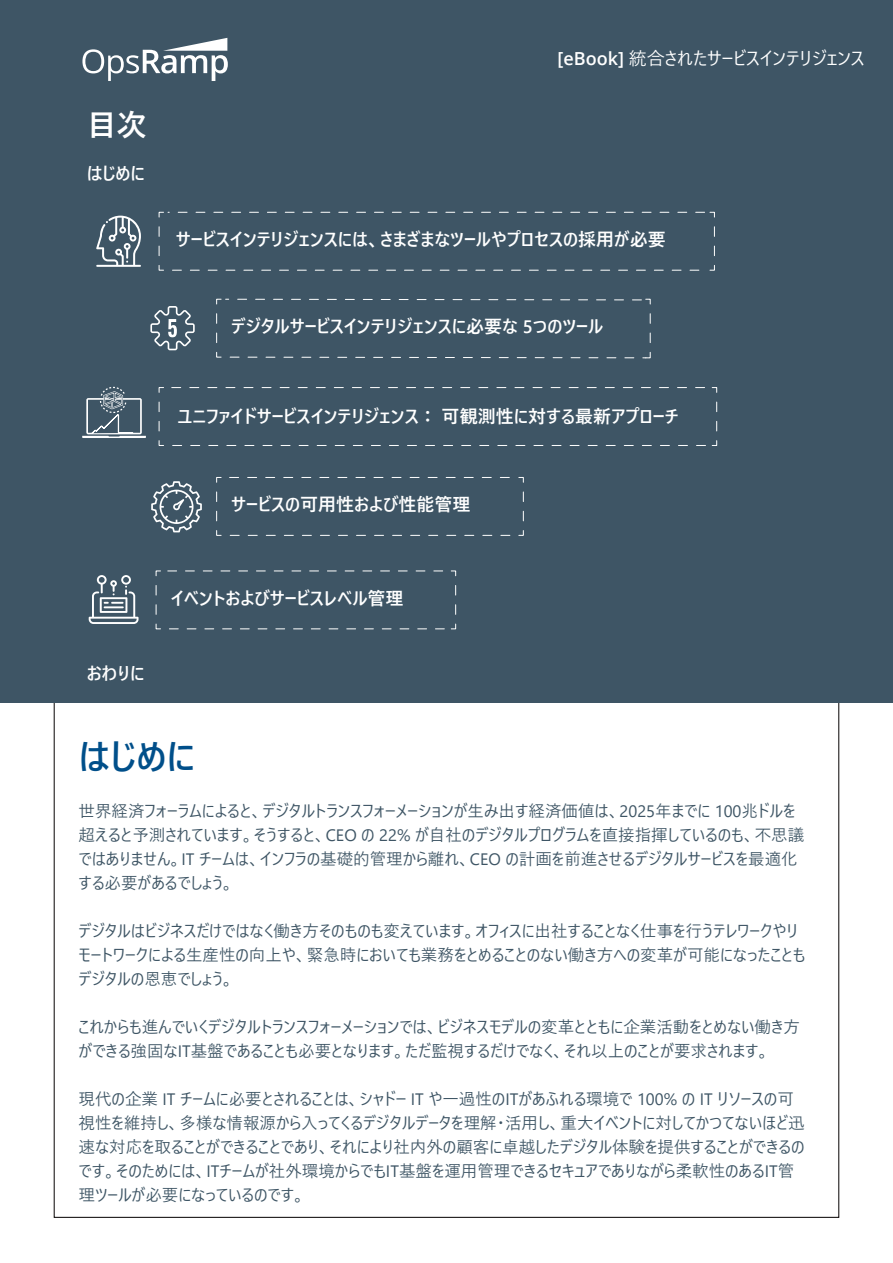
<style>
.page{position:relative;width:893px;height:1263px;background:#fff}
.page>*{position:absolute;margin:0;border:0;box-sizing:border-box;transform-origin:0 0}
.t1{font:700 36px "Yu Gothic UI";color:#004f8a}
.t2{font:700 30px "Yu Gothic UI";color:#fff}
.t3{font:600 18px "Yu Gothic UI";color:#fff}
.t4{font:18px "Yu Gothic UI";color:#fff}
.t5{font:16.5px/24px "Yu Gothic UI";color:#3e5565}
.s1{font-family:"Open Sans";font-weight:600}
</style>
<div class="page">
<div style="left:0;top:0;width:893px;height:702px;background:#3e5565"></div>
<svg style="left:155px;top:570px;width:301px;height:60px"></svg>
<svg style="left:89px;top:575px;width:50px;height:49px"></svg>
<svg style="left:216px;top:298px;width:435px;height:61px"></svg>
<svg style="left:150px;top:306px;width:45px;height:44px"></svg>
<svg style="left:82px;top:387px;width:64px;height:51px"></svg>
<svg style="left:158px;top:387px;width:559px;height:59px"></svg>
<svg style="left:216px;top:477px;width:308px;height:59px"></svg>
<svg style="left:151px;top:481px;width:51px;height:51px"></svg>
<svg style="left:96px;top:216px;width:45px;height:51px"></svg>
<svg style="left:158px;top:212px;width:557px;height:59px"></svg>
<svg style="left:82px;top:38px;width:146px;height:43px"></svg>
<h2 class="t2" style="left:87px;top:108px;width:61px">目次</h2>
<p class="t3" style="left:87px;top:163px;width:60px">はじめに</p>
<p class="t4" style="left:558px;top:42px;width:309px"><span class="s1">[eBook]</span> 統合されたサービスインテリジェンス</p>
<p class="t3" style="left:176px;top:229px;width:491px">サービスインテリジェンスには、さまざまなツールやプロセスの採用が必要</p>
<p class="t3" style="left:231px;top:316px;width:374px">デジタルサービスインテリジェンスに必要な 5つのツール</p>
<p class="t3" style="left:177px;top:406px;width:502px">ユニファイドサービスインテリジェンス： 可観測性に対する最新アプローチ</p>
<p class="t3" style="left:231px;top:494px;width:241px">サービスの可用性および性能管理</p>
<p class="t3" style="left:87px;top:663px;width:59px">おわりに</p>
<p class="t3" style="left:171px;top:588px;width:234px">イベントおよびサービスレベル管理</p>
<h1 class="t1" style="left:79px;top:736px;width:118px">はじめに</h1>
<p class="t5" style="left:79px;top:797px;width:727px">世界経済フォーラムによると、デジタルトランスフォーメーションが生み出す経済価値は、2025年までに 100兆ドルを超えると予測されています。そうすると、CEO の 22% が自社のデジタルプログラムを直接指揮しているのも、不思議ではありません。IT チームは、インフラの基礎的管理から離れ、CEO の計画を前進させるデジタルサービスを最適化する必要があるでしょう。</p>
<p class="t5" style="left:79px;top:917px;width:728px">デジタルはビジネスだけではなく働き方そのものも変えています。オフィスに出社することなく仕事を行うテレワークやリモートワークによる生産性の向上や、緊急時においても業務をとめることのない働き方への変革が可能になったこともデジタルの恩恵でしょう。</p>
<p class="t5" style="left:79px;top:1013px;width:723px">これからも進んでいくデジタルトランスフォーメーションでは、ビジネスモデルの変革とともに企業活動をとめない働き方ができる強固なIT基盤であることも必要となります。ただ監視するだけでなく、それ以上のことが要求されます。</p>
<p class="t5" style="left:79px;top:1085px;width:728px">現代の企業 IT チームに必要とされることは、シャドー IT や一過性のITがあふれる環境で 100% の IT リソースの可視性を維持し、多様な情報源から入ってくるデジタルデータを理解・活用し、重大イベントに対してかつてないほど迅速な対応を取ることができることであり、それにより社内外の顧客に卓越したデジタル体験を提供することができるのです。そのためには、ITチームが社外環境からでもIT基盤を運用管理できるセキュアでありながら柔軟性のあるIT管理ツールが必要になっているのです。</p>
</div>
